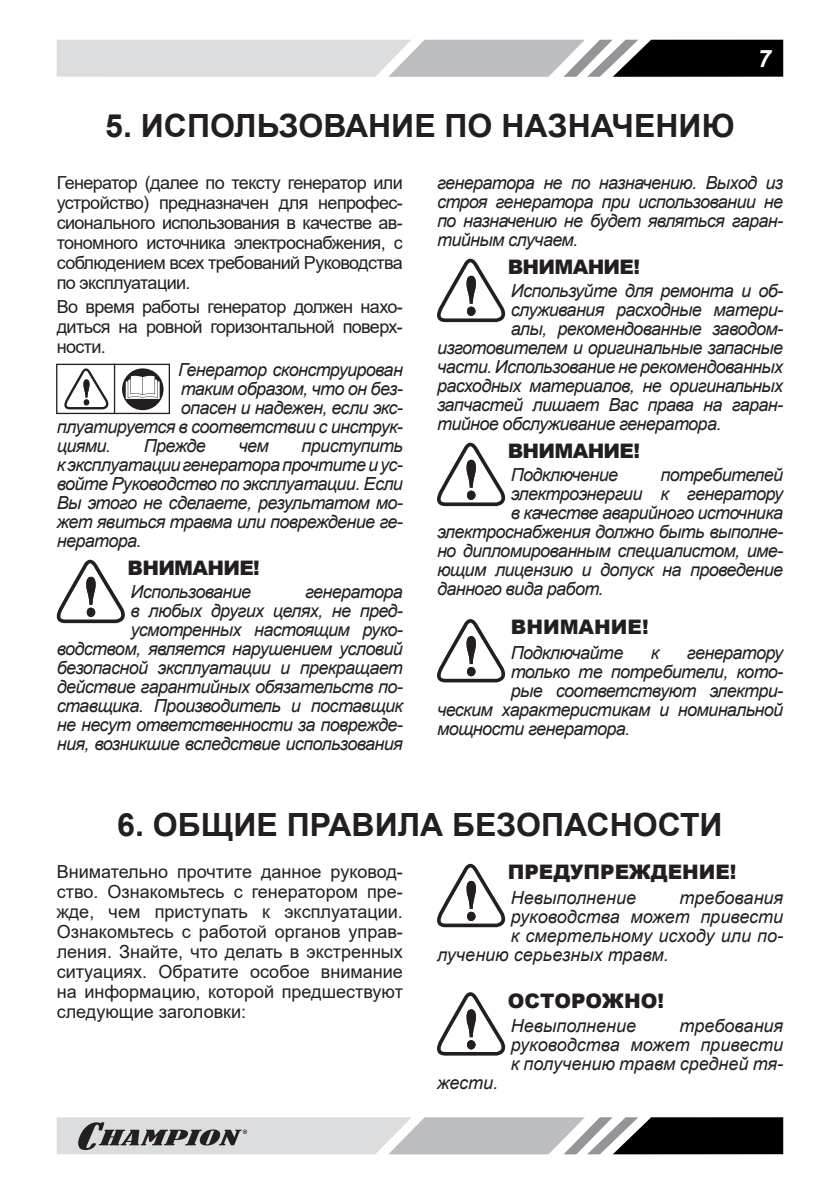
<style>
.page{position:relative;width:840px;height:1191px;background:#fff}
.page>*{position:absolute;margin:0;border:0;box-sizing:border-box;transform-origin:0 0}
.t1{font:700 32px "Arial";color:#231f20}
.t2{font:italic 700 24px "Arial";color:#fff}
.t3{font:900 20px "Arial";color:#231f20}
.t4{font:900 20px "Arial";letter-spacing:-.035em;color:#231f20}
.t5{font:italic 18px/19px "Arial";letter-spacing:-.035em;color:#231f20;text-align:justify}
.t6{font:18px/20px "Arial";letter-spacing:-.035em;color:#231f20;text-align:justify}
.t7{font:italic 18px "Arial";color:#231f20}
</style>
<div class="page">
<svg style="left:57px;top:40px;width:725px;height:37px"></svg>
<svg style="left:57px;top:1117px;width:725px;height:37px"></svg>
<svg style="left:122px;top:368px;width:41px;height:42px"></svg>
<svg style="left:64px;top:368px;width:45px;height:41px"></svg>
<div style="left:56px;top:364px;width:114px;height:50px;border:1px solid #231f20"></div>
<hr style="left:114px;top:364px;width:1px;height:50px;background:#231f20">
<svg style="left:56px;top:560px;width:69px;height:63px"></svg>
<svg style="left:437px;top:259px;width:68px;height:63px"></svg>
<svg style="left:437px;top:443px;width:68px;height:63px"></svg>
<svg style="left:437px;top:619px;width:68px;height:63px"></svg>
<svg style="left:437px;top:864px;width:68px;height:63px"></svg>
<svg style="left:437px;top:992px;width:68px;height:63px"></svg>
<h1 class="t1" style="left:105px;top:103px;width:630px">5. ИСПОЛЬЗОВАНИЕ ПО НАЗНАЧЕНИЮ</h1>
<h2 class="t2" style="left:757px;top:42px;width:15px">7</h2>
<p class="t6" style="left:57px;top:173px;width:347px">Генератор (далее по тексту генератор или устройство) предназначен для непрофес&shy;сионального использования в качестве ав&shy;тономного источника электроснабжения, с соблюдением всех требований Руководства по эксплуатации.</p>
<p class="t6" style="left:57px;top:297px;width:347px">Во время работы генератор должен нахо&shy;диться на ровной горизонтальной поверх&shy;ности.</p>
<p class="t5" style="left:178px;top:360px;width:226px">Генератор сконструирован</p>
<p class="t5" style="left:181px;top:379px;width:224px">таким образом, что он без-</p>
<p class="t5" style="left:181px;top:398px;width:224px">опасен и надежен, если экс-</p>
<p class="t5" style="left:57px;top:417px;width:347px">плуатируется в соответствии с инструк-</p>
<p class="t5" style="left:57px;top:436px;width:56px">циями.</p>
<p class="t5" style="left:144px;top:436px;width:64px">Прежде</p>
<p class="t5" style="left:238px;top:436px;width:32px">чем</p>
<p class="t5" style="left:57px;top:436px;width:347px;text-indent:245px">приступить кэксплуатациигенераторапрочтитеиус&shy;войте Руководство по эксплуатации. Если Вы этого не сделаете, результатом мо&shy;жет явиться травма или повреждение ге&shy;нератора.</p>
<p class="t4" style="left:127px;top:553px;width:134px">ВНИМАНИЕ!</p>
<p class="t5" style="left:130px;top:582px;width:122px">Использование</p>
<p class="t5" style="left:57px;top:582px;width:347px;text-align:right">генератора<br>в любых других целях, не пред&shy;усмотренных настоящим руко&shy;водством, является нарушением условий безопасной эксплуатации и прекращает действие гарантийных обязательств по&shy;ставщика. Производитель и поставщик не несут ответственности за поврежде&shy;ния, возникшие вследствие использования</p>
<p class="t5" style="left:437px;top:173px;width:347px">генератора не по назначению. Выход из строя генератора при использовании не по назначению не будет являться гаран&shy;тийным случаем.</p>
<p class="t4" style="left:507px;top:252px;width:134px">ВНИМАНИЕ!</p>
<p class="t5" style="left:510px;top:281px;width:274px">Используйте для ремонта и об-</p>
<p class="t5" style="left:510px;top:300px;width:274px">служивания расходные матери-</p>
<p class="t5" style="left:510px;top:319px;width:274px">алы, рекомендованные заводом-</p>
<p class="t5" style="left:437px;top:338px;width:347px">изготовителем и оригинальные запасные</p>
<p class="t5" style="left:437px;top:357px;width:347px">части. Использование не рекомендованных</p>
<p class="t5" style="left:437px;top:376px;width:347px">расходных материалов, не оригинальных</p>
<p class="t5" style="left:437px;top:395px;width:347px">запчастей лишает Вас права на гаран-</p>
<p class="t5" style="left:437px;top:414px;width:286px">тийное обслуживание генератора.</p>
<p class="t4" style="left:507px;top:436px;width:134px">ВНИМАНИЕ!</p>
<p class="t5" style="left:510px;top:465px;width:109px">Подключение</p>
<p class="t5" style="left:660px;top:465px;width:124px">потребителей</p>
<p class="t5" style="left:510px;top:484px;width:274px">электроэнергии к генератору</p>
<p class="t5" style="left:510px;top:503px;width:274px">в качестве аварийного источника</p>
<p class="t5" style="left:437px;top:522px;width:347px">электроснабжения должно быть выполне-</p>
<p class="t5" style="left:437px;top:541px;width:347px">но дипломированным специалистом, име-</p>
<p class="t5" style="left:437px;top:560px;width:347px">ющим лицензию и допуск на проведение</p>
<p class="t5" style="left:437px;top:579px;width:168px">данного вида работ.</p>
<p class="t3" style="left:510px;top:613px;width:139px">ВНИМАНИЕ!</p>
<p class="t5" style="left:510px;top:643px;width:114px">Подключайте</p>
<p class="t5" style="left:650px;top:643px;width:10px">к</p>
<p class="t5" style="left:686px;top:643px;width:98px">генератору</p>
<p class="t5" style="left:510px;top:662px;width:274px">только те потребители, кото-</p>
<p class="t5" style="left:510px;top:681px;width:274px">рые соответствуют электри-</p>
<p class="t5" style="left:437px;top:700px;width:347px">ческим характеристикам и номинальной</p>
<p class="t5" style="left:437px;top:719px;width:195px">мощности генератора.</p>
<h1 class="t1" style="left:117px;top:802px;width:606px">6. ОБЩИЕ ПРАВИЛА БЕЗОПАСНОСТИ</h1>
<p class="t6" style="left:57px;top:861px;width:347px">Внимательно прочтите данное руковод&shy;ство. Ознакомьтесь с генератором пре&shy;жде, чем приступать к эксплуатации.<br>Ознакомьтесь с работой органов управ&shy;ления. Знайте, что делать в экстренных ситуациях. Обратите особое внимание на информацию, которой предшествуют следующие заголовки:</p>
<p class="t3" style="left:507px;top:857px;width:230px">ПРЕДУПРЕЖДЕНИЕ!</p>
<p class="t7" style="left:510px;top:886px;width:127px">Невыполнение</p>
<p class="t7" style="left:679px;top:886px;width:105px">требования</p>
<p class="t7" style="left:510px;top:905px;width:274px">руководства может привести</p>
<p class="t7" style="left:510px;top:924px;width:274px">к смертельному исходу или по-</p>
<p class="t7" style="left:437px;top:943px;width:233px">лучению серьезных травм.</p>
<p class="t3" style="left:507px;top:986px;width:158px">ОСТОРОЖНО!</p>
<p class="t7" style="left:510px;top:1014px;width:127px">Невыполнение</p>
<p class="t5" style="left:510px;top:1016px;width:274px;text-indent:169px">требования руководства может привести к получению травм средней тя-</p>
<p class="t5" style="left:437px;top:1073px;width:63px">жести.</p>
</div>
